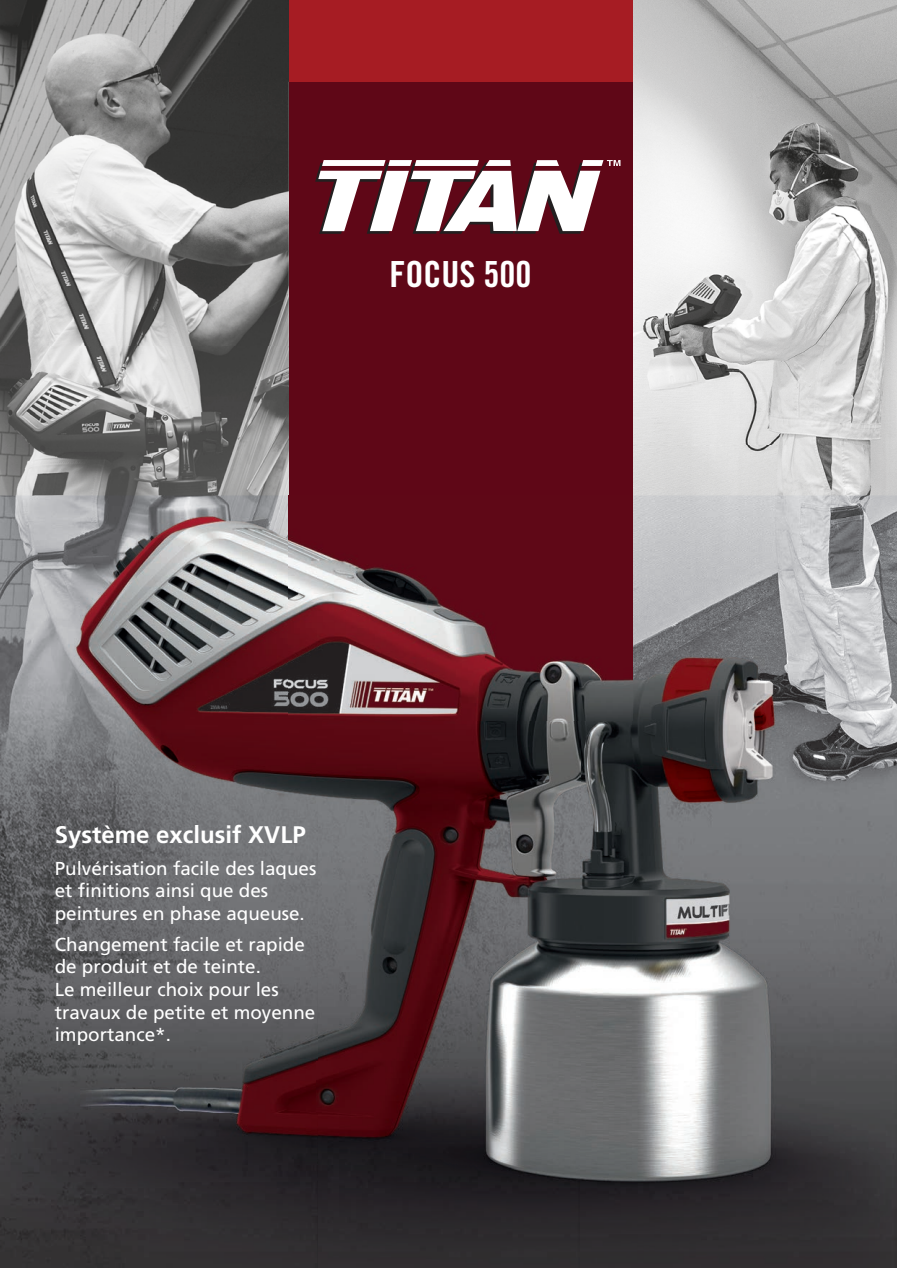
<style>
.page{position:relative;width:897px;height:1268px;background:#fff}
.page>*{position:absolute;margin:0;border:0;box-sizing:border-box;transform-origin:0 0}
.t1{font:36px "Trade Gothic LT Std Bd Cn 20";color:#fff}
.t2{font:700 24px "Frutiger CE";color:#fff}
.t3{font:18.75px/22.6px "Frutiger CE";color:#fff}
</style>
<div class="page">
<img style="left:0;top:0;width:289px;height:347px">
<img style="left:632px;top:0;width:264px;height:99px">
<img style="left:632px;top:99px;width:264px;height:396px">
<img style="left:0;top:347px;width:289px;height:148px">
<div style="left:289px;top:82px;width:343px;height:639px;background:#5f0717"></div>
<div style="left:289px;top:0;width:343px;height:82px;background:#a61c23"></div>
<svg style="left:315px;top:160px;width:305px;height:74px"></svg>
<img style="left:0;top:495px;width:316px;height:773px">
<img style="left:580px;top:495px;width:316px;height:773px">
<img style="left:316px;top:721px;width:264px;height:547px">
<img style="left:289px;top:495px;width:343px;height:226px">
<svg style="left:893px;top:1263px;width:4px;height:5px"></svg>
<h1 class="t1" style="left:389px;top:252px;width:143px">FOCUS 500</h1>
<p class="t2" style="left:55px;top:821px;width:252px">Système exclusif XVLP</p>
<p class="t3" style="left:55px;top:857px;width:263px">Pulvérisation facile des laques et finitions ainsi que des peintures en phase aqueuse.</p>
<p class="t3" style="left:55px;top:933px;width:262px">Changement facile et rapide de produit et de teinte.<br>Le meilleur choix pour les travaux de petite et moyenne importance*.</p>
</div>
